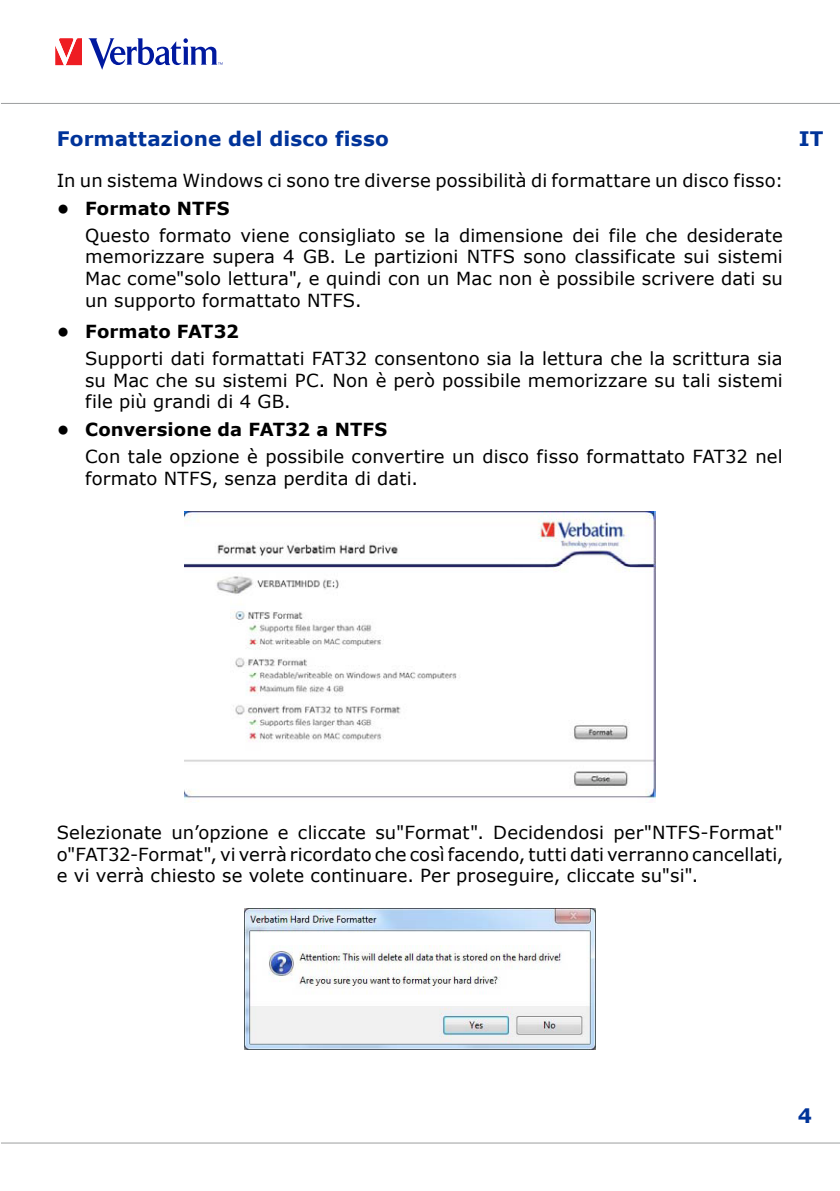
<style>
.page{position:relative;width:840px;height:1191px;background:#fff}
.page>*{position:absolute;margin:0;border:0;box-sizing:border-box;transform-origin:0 0}
.t1{font:700 20px "Verdana";letter-spacing:.005em;color:#039}
.t2{font:18px/21.6px "Verdana";letter-spacing:.01em;color:#000;text-align:justify}
.t3{font:700 18px "Verdana";letter-spacing:.005em;color:#000}
</style>
<div class="page">
<hr style="left:1px;top:1142px;width:838px;height:1px;background:#9c9e9f">
<hr style="left:1px;top:103px;width:838px;height:1px;background:#9c9e9f">
<img style="left:185px;top:511px;width:470px;height:291px">
<img style="left:244px;top:909px;width:351px;height:140px">
<svg style="left:55px;top:38px;width:27px;height:27px"></svg>
<svg style="left:88px;top:38px;width:134px;height:32px"></svg>
<p class="t1" style="left:57px;top:125px;width:333px">Formattazione del disco fisso</p>
<p class="t1" style="left:798px;top:126px;width:26px">IT</p>
<p class="t2" style="left:57px;top:170px;width:727px">In un sistema Windows ci sono tre diverse possibilità di formattare un disco fisso:</p>
<p class="t3" style="left:57px;top:196px;width:174px">• Formato NTFS</p>
<p class="t2" style="left:85px;top:225px;width:699px">Questo formato viene consigliato se la dimensione dei file che desiderate memorizzare supera 4 GB. Le partizioni NTFS sono classificate sui sistemi Mac come"solo lettura", e quindi con un Mac non è possibile scrivere dati su un supporto formattato NTFS.</p>
<p class="t3" style="left:57px;top:320px;width:183px">• Formato FAT32</p>
<p class="t2" style="left:85px;top:348px;width:698px">Supporti dati formattati FAT32 consentono sia la lettura che la scrittura sia su Mac che su sistemi PC. Non è però possibile memorizzare su tali sistemi file più grandi di 4 GB.</p>
<p class="t3" style="left:57px;top:417px;width:332px">• Conversione da FAT32 a NTFS</p>
<p class="t2" style="left:85px;top:446px;width:698px">Con tale opzione è possibile convertire un disco fisso formattato FAT32 nel formato NTFS, senza perdita di dati.</p>
<p class="t2" style="left:57px;top:822px;width:728px">Selezionate un’opzione e cliccate su"Format". Decidendosi per"NTFS-Format" o"FAT32-Format", vi verrà ricordato che così facendo, tutti dati verranno cancellati, e vi verrà chiesto se volete continuare. Per proseguire, cliccate su"si".</p>
<p class="t1" style="left:797px;top:1102px;width:16px">4</p>
</div>
